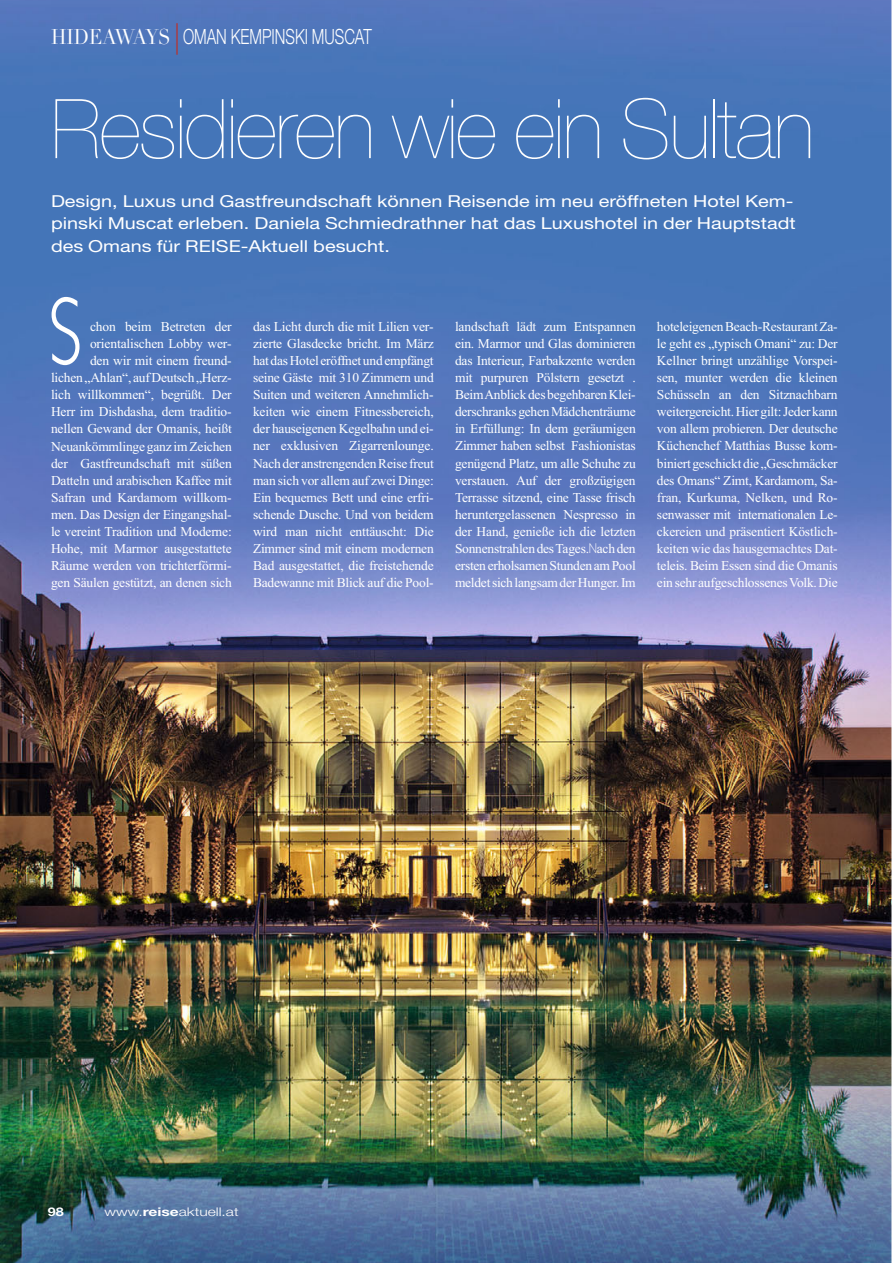
<style>
.page{position:relative;width:893px;height:1263px;background:#fff}
.page>*{position:absolute;margin:0;border:0;box-sizing:border-box;transform-origin:0 0}
.t1{font:300 97.5px "Gill Sans";color:#fff;scale:.75 1}
.t2{font:200 82.5px "Helvetica Neue";letter-spacing:-.02em;color:#fff}
.t3{font:300 21px "Helvetica Neue";color:#fff;scale:.72 1}
.t4{font:16.5px/22.5px "Helvetica Neue";color:#fff;scale:1.2 1}
.t5{font:13.5px/17.1px "Times New Roman";letter-spacing:-.015em;color:#fff;text-align:justify}
.t6{font:300 12px "Helvetica Neue";color:#fff;scale:1.3 1}
.t7{font:700 12px "Helvetica Neue";color:#fff;scale:1.2 1}
.s1{font-family:"Didot";font-weight:400}
.s2{font-size:31.5px;color:#c32b20}
.s3{font-family:"Gill Sans";font-weight:300;font-size:14.25px}
.s4{font-weight:700}
</style>
<div class="page">
<img style="left:0;top:0;width:892px;height:1263px">
<h3 class="t3" style="left:51px;top:29px;width:447px"><span class="s1">HIDEAWAYS</span> <span class="s2">|</span> OMAN KEMPINSKI MUSCAT</h3>
<h2 class="t2" style="left:51px;top:99px;width:765px">Residieren wie ein Sultan</h2>
<p class="t4" style="left:51px;top:191px;width:622px">Design, Luxus und Gastfreundschaft können Reisende im neu eröffneten Hotel Kem&shy;pinski Muscat erleben. Daniela Schmiedrathner hat das Luxushotel in der Hauptstadt des Omans für REISE-Aktuell besucht.</p>
<h1 class="t1" style="left:48px;top:298px;width:47px">S</h1>
<p class="t5" style="left:51px;top:319px;width:182px;text-align:right">chon beim Betreten der orientalischen Lobby wer-<br>den wir mit einem freund-<br>lichen „Ahlan“, auf Deutsch „Herz&shy;lich willkommen“, begrüßt. Der<br>Herr im Dishdasha, dem traditio&shy;nellen Gewand der Omanis, heißt<br>Neuankömmlinge ganz im Zeichen der Gastfreundschaft mit süßen<br>Datteln und arabischen Kaffee mit<br>Safran und Kardamom willkom&shy;men. Das Design der Eingangshal&shy;le vereint Tradition und Moderne:<br>Hohe, mit Marmor ausgestattete<br>Räume werden von trichterförmi&shy;gen Säulen gestützt, an denen sich</p>
<p class="t5" style="left:253px;top:319px;width:182px">das Licht durch die mit Lilien ver&shy;zierte Glasdecke bricht. Im März hat das Hotel eröffnet und empfängt seine Gäste mit 310 Zimmern und Suiten und weiteren Annehmlich&shy;keiten wie einem Fitnessbereich, der hauseigenen Kegelbahn und ei&shy;ner exklusiven Zigarrenlounge.<br>Nach der anstrengenden Reise freut man sich vor allem auf zwei Dinge:<br>Ein bequemes Bett und eine erfri&shy;schende Dusche. Und von beidem wird man nicht enttäuscht: Die Zimmer sind mit einem modernen Bad ausgestattet, die freistehende Badewanne mit Blick auf die Pool-</p>
<p class="t5" style="left:455px;top:319px;width:182px">landschaft lädt zum Entspannen ein. Marmor und Glas dominieren das Interieur, Farbakzente werden mit purpuren Pölstern gesetzt .<br>Beim Anblick des begehbaren Klei&shy;derschranks gehen Mädchenträume in Erfüllung: In dem geräumigen Zimmer haben selbst Fashionistas genügend Platz, um alle Schuhe zu verstauen. Auf der großzügigen Terrasse sitzend, eine Tasse frisch heruntergelassenen Nespresso in der Hand, genieße ich die letzten Sonnenstrahlen des Tages.<span class="s3">N</span>ach den ersten erholsamen Stunden am Pool meldet sich langsam der Hunger. Im</p>
<p class="t5" style="left:657px;top:319px;width:182px">hoteleigenen Beach-Restaurant Za&shy;le geht es „typisch Omani“ zu: Der Kellner bringt unzählige Vorspei&shy;sen, munter werden die kleinen Schüsseln an den Sitznachbarn weitergereicht. Hier gilt: Jeder kann von allem probieren. Der deutsche Küchenchef Matthias Busse kom&shy;biniert geschickt die „Geschmäcker des Omans“ Zimt, Kardamom, Sa&shy;fran, Kurkuma, Nelken, und Ro&shy;senwasser mit internationalen Le&shy;ckereien und präsentiert Köstlich&shy;keiten wie das hausgemachtes Dat&shy;teleis. Beim Essen sind die Omanis ein sehr aufgeschlossenes Volk. Die</p>
<p class="t7" style="left:48px;top:1208px;width:15px">98</p>
<p class="t6" style="left:105px;top:1208px;width:105px">www.<span class="s4">reise</span>aktuell.at</p>
</div>
